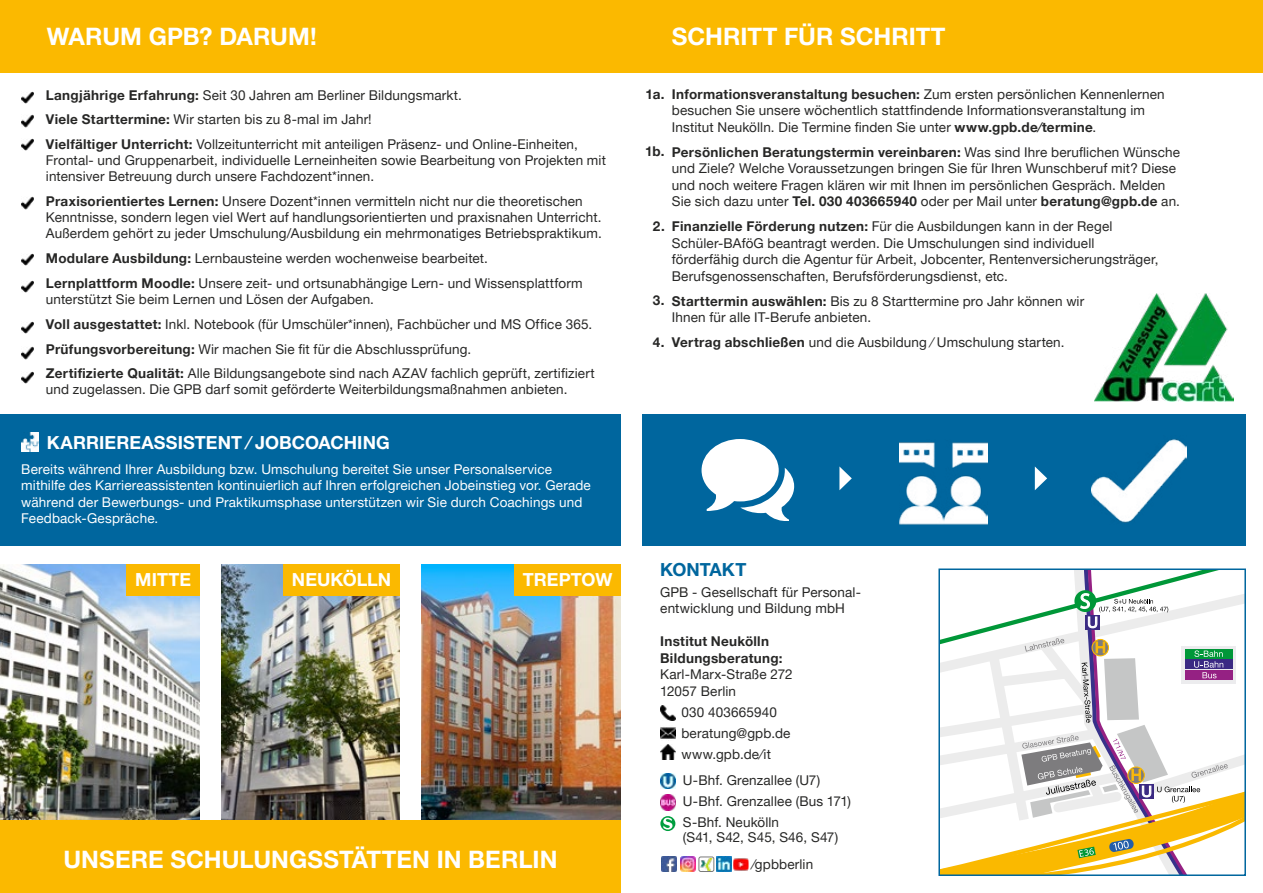
<style>
.page{position:relative;width:1263px;height:893px;background:#fff}
.page>*{position:absolute;margin:0;border:0;box-sizing:border-box;transform-origin:0 0}
.t1{font:700 24px "Helvetica Neue LT Pro";color:#fff}
.t2{font:700 18px "Helvetica Neue LT Pro";letter-spacing:.005em;color:#fff}
.t3{font:700 18px "Helvetica Neue LT Pro";color:#00669e}
.t4{font:13.5px/16.5px "Helvetica Neue LT Pro";letter-spacing:.01em;color:#272726}
.t5{font:13.5px/16.5px "Helvetica Neue LT Pro";letter-spacing:.01em;color:#fff}
.t6{font:700 13.5px/16.5px "Helvetica Neue LT Pro";letter-spacing:.02em;color:#272726}
.s1{font-weight:700}
</style>
<div class="page">
<img style="left:221px;top:564px;width:179px;height:257px">
<img style="left:0;top:564px;width:200px;height:257px">
<div style="left:642px;top:415px;width:604px;height:131px;background:#00669e"></div>
<img style="left:421px;top:564px;width:200px;height:257px">
<svg style="left:941px;top:571px;width:302px;height:302px"></svg>
<div style="left:938px;top:568px;width:308px;height:308px;border:2px solid #00669e"></div>
<div style="left:0;top:0;width:621px;height:72px;background:#fbb900"></div>
<div style="left:621px;top:0;width:642px;height:72px;background:#fbb900"></div>
<div style="left:0;top:821px;width:621px;height:72px;background:#fbb900"></div>
<div style="left:127px;top:564px;width:73px;height:31px;background:#fbb900"></div>
<div style="left:283px;top:564px;width:117px;height:31px;background:#fbb900"></div>
<div style="left:514px;top:564px;width:107px;height:31px;background:#fbb900"></div>
<img style="left:660px;top:795px;width:15px;height:15px">
<img style="left:660px;top:773px;width:15px;height:16px">
<img style="left:660px;top:727px;width:16px;height:12px">
<img style="left:660px;top:705px;width:15px;height:15px">
<img style="left:660px;top:744px;width:15px;height:16px">
<svg style="left:660px;top:816px;width:15px;height:15px"></svg>
<img style="left:1092px;top:439px;width:94px;height:84px">
<svg style="left:701px;top:439px;width:93px;height:82px"></svg>
<img style="left:900px;top:442px;width:87px;height:82px">
<svg style="left:839px;top:466px;width:13px;height:24px"></svg>
<svg style="left:1035px;top:466px;width:12px;height:24px"></svg>
<img style="left:1095px;top:293px;width:138px;height:109px">
<img style="left:716px;top:857px;width:15px;height:15px">
<img style="left:661px;top:857px;width:15px;height:15px">
<svg style="left:701px;top:859px;width:11px;height:11px"></svg>
<div style="left:699px;top:857px;width:15px;height:15px;border:1px solid #7a7b7a;border-radius:2px"></div>
<img style="left:680px;top:857px;width:15px;height:15px">
<img style="left:733px;top:858px;width:15px;height:13px">
<svg style="left:21px;top:91px;width:13px;height:13px"></svg>
<svg style="left:21px;top:115px;width:13px;height:12px"></svg>
<svg style="left:21px;top:138px;width:13px;height:12px"></svg>
<svg style="left:21px;top:196px;width:13px;height:13px"></svg>
<svg style="left:21px;top:253px;width:13px;height:13px"></svg>
<svg style="left:21px;top:280px;width:13px;height:12px"></svg>
<svg style="left:21px;top:321px;width:13px;height:13px"></svg>
<svg style="left:21px;top:347px;width:13px;height:12px"></svg>
<svg style="left:21px;top:371px;width:13px;height:13px"></svg>
<div style="left:0;top:415px;width:621px;height:131px;background:#00669e"></div>
<img style="left:21px;top:432px;width:18px;height:19px">
<h1 class="t1" style="left:47px;top:21px;width:271px">WARUM GPB? DARUM!</h1>
<h1 class="t1" style="left:672px;top:21px;width:275px">SCHRITT FÜR SCHRITT</h1>
<p class="t4" style="left:46px;top:82px;width:533px;line-height:24.8px"><span class="s1">Langjährige Erfahrung:</span> Seit 30 Jahren am Berliner Bildungsmarkt.<br><span class="s1">Viele Starttermine:</span> Wir starten bis zu 8-mal im Jahr!<br><span class="s1">Vielfältiger Unterricht:</span> Vollzeitunterricht mit anteiligen Präsenz- und Online-Einheiten,</p>
<p class="t4" style="left:46px;top:152px;width:561px">Frontal- und Gruppenarbeit, individuelle Lerneinheiten sowie Bearbeitung von Projekten mit intensiver Betreuung durch unsere Fachdozent*innen.</p>
<p class="t4" style="left:46px;top:193px;width:557px"><span class="s1">Praxisorientiertes Lernen:</span> Unsere Dozent*innen vermitteln nicht nur die theoretischen<br>Kenntnisse, sondern legen viel Wert auf handlungsorientierten und praxisnahen Unterricht.<br>Außerdem gehört zu jeder Umschulung/Ausbildung ein mehrmonatiges Betriebspraktikum.</p>
<p class="t4" style="left:46px;top:246px;width:538px;line-height:24.8px"><span class="s1">Modulare Ausbildung:</span> Lernbausteine werden wochenweise bearbeitet.<br><span class="s1">Lernplattform Moodle:</span> Unsere zeit- und ortsunabhängige Lern- und Wissensplattform</p>
<p class="t4" style="left:46px;top:287px;width:550px;line-height:24.8px">unterstützt Sie beim Lernen und Lösen der Aufgaben.<br><span class="s1">Voll ausgestattet:</span> Inkl. Notebook (für Umschüler*innen), Fachbücher und MS Office 365.<br><span class="s1">Prüfungsvorbereitung:</span> Wir machen Sie fit für die Abschlussprüfung.<br><span class="s1">Zertifizierte Qualität:</span> Alle Bildungsangebote sind nach AZAV fachlich geprüft, zertifiziert</p>
<p class="t4" style="left:46px;top:381px;width:523px">und zugelassen. Die GPB darf somit geförderte Weiterbildungsmaßnahmen anbieten.</p>
<h2 class="t2" style="left:47px;top:431px;width:344px">KARRIEREASSISTENT / JOBCOACHING</h2>
<p class="t5" style="left:21px;top:460px;width:571px">Bereits während Ihrer Ausbildung bzw. Umschulung bereitet Sie unser Personalservice mithilfe des Karriereassistenten kontinuierlich auf Ihren erfolgreichen Jobeinstieg vor. Gerade während der Bewerbungs- und Praktikumsphase unterstützen wir Sie durch Coachings und Feedback-Gespräche.</p>
<h2 class="t2" style="left:135px;top:569px;width:57px">MITTE</h2>
<h2 class="t2" style="left:292px;top:569px;width:101px">NEUKÖLLN</h2>
<h2 class="t2" style="left:523px;top:569px;width:91px">TREPTOW</h2>
<h1 class="t1" style="left:63px;top:844px;width:495px">UNSERE SCHULUNGSSTÄTTEN IN BERLIN</h1>
<p class="t4" style="left:672px;top:85px;width:494px"><span class="s1">Informationsveranstaltung besuchen:</span> Zum ersten persönlichen Kennenlernen besuchen Sie unsere wöchentlich stattfindende Informationsveranstaltung im<br>Institut Neukölln. Die Termine finden Sie unter <span class="s1">www.gpb.de/termine</span>.</p>
<p class="t4" style="left:672px;top:143px;width:510px"><span class="s1">Persönlichen Beratungstermin vereinbaren:</span> Was sind Ihre beruflichen Wünsche und Ziele? Welche Voraussetzungen bringen Sie für Ihren Wunschberuf mit? Diese und noch weitere Fragen klären wir mit Ihnen im persönlichen Gespräch. Melden Sie sich dazu unter <span class="s1">Tel. 030 403665940</span> oder per Mail unter <span class="s1">beratung@gpb.de</span> an.</p>
<p class="t4" style="left:672px;top:218px;width:488px"><span class="s1">Finanzielle Förderung nutzen:</span> Für die Ausbildungen kann in der Regel Schüler-BAföG beantragt werden. Die Umschulungen sind individuell förderfähig durch die Agentur für Arbeit, Jobcenter, Rentenversicherungsträger, Berufsgenossenschaften, Berufsförderungsdienst, etc.</p>
<p class="t4" style="left:672px;top:292px;width:414px"><span class="s1">Starttermin auswählen:</span> Bis zu 8 Starttermine pro Jahr können wir<br>Ihnen für alle IT-Berufe anbieten.</p>
<p class="t4" style="left:672px;top:334px;width:394px"><span class="s1">Vertrag abschließen</span> und die Ausbildung / Umschulung starten.</p>
<p class="t6" style="left:645px;top:85px;width:20px">1a.</p>
<p class="t6" style="left:645px;top:143px;width:21px">1b.</p>
<p class="t6" style="left:653px;top:217px;width:13px">2.</p>
<p class="t6" style="left:653px;top:292px;width:13px">3.</p>
<p class="t6" style="left:653px;top:334px;width:13px">4.</p>
<h2 class="t3" style="left:660px;top:558px;width:88px">KONTAKT</h2>
<p class="t4" style="left:660px;top:583px;width:202px">GPB - Gesellschaft für Personal&shy;entwicklung und Bildung mbH</p>
<p class="t6" style="left:660px;top:633px;width:124px">Institut Neukölln<br>Bildungsberatung:</p>
<p class="t4" style="left:660px;top:666px;width:134px">Karl-Marx-Straße 272<br>12057 Berlin</p>
<p class="t4" style="left:681px;top:701px;width:110px;line-height:21px">030 403665940 beratung@gpb.de www.gpb.de/it</p>
<p class="t4" style="left:683px;top:770px;width:169px;line-height:21px">U-Bhf. Grenzallee (U7)<br>U-Bhf. Grenzallee (Bus 171)<br>S-Bhf. Neukölln</p>
<p class="t4" style="left:683px;top:829px;width:157px">(S41, S42, S45, S46, S47)</p>
<p class="t4" style="left:752px;top:856px;width:62px">/gpbberlin</p>
</div>
